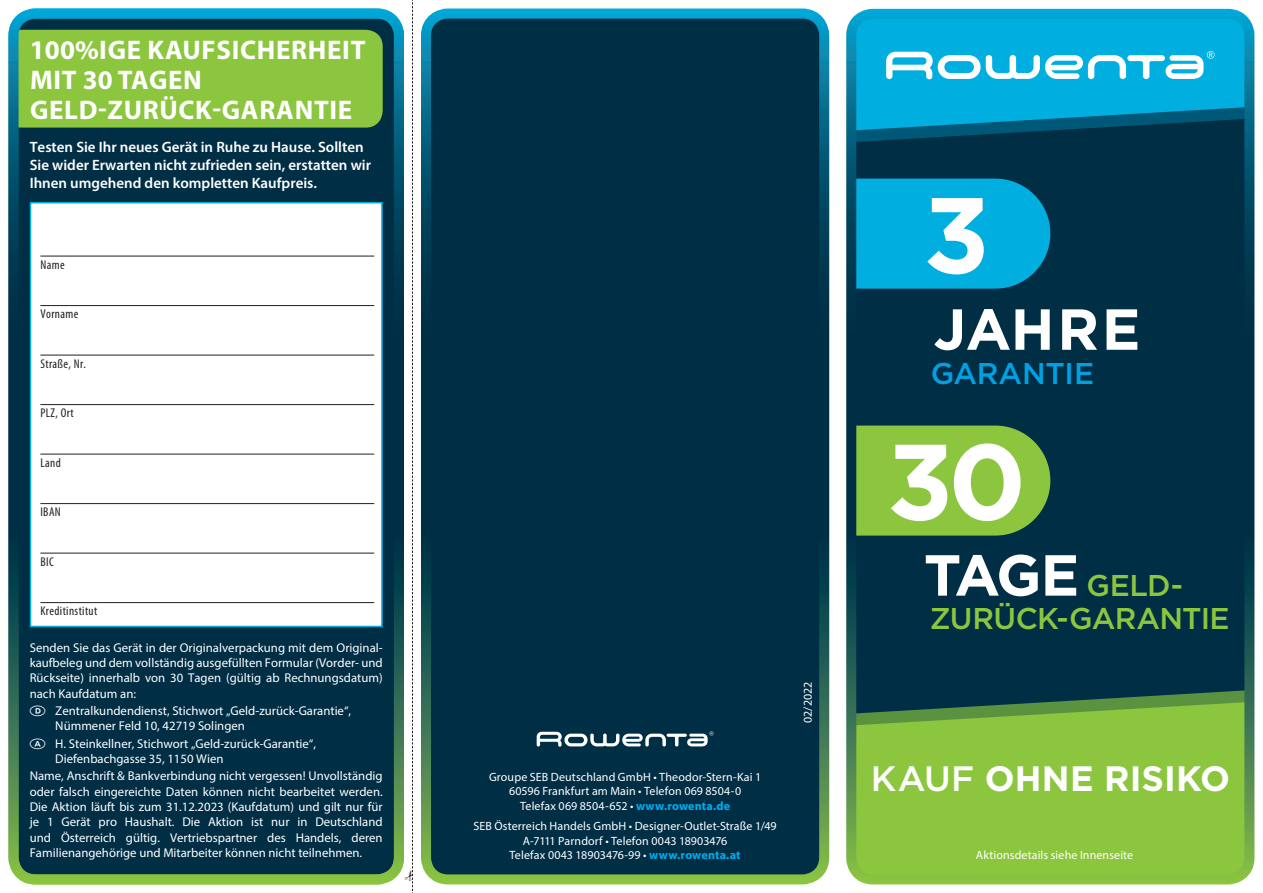
<style>
.page{position:relative;width:1263px;height:893px;background:#fff}
.page>*{position:absolute;margin:0;border:0;box-sizing:border-box;transform-origin:0 0}
.t1{font:700 107.25px "Gotham";color:#fff}
.t2{font:700 57.75px "Gotham";letter-spacing:.02em;color:#fff}
.t3{font:700 35.25px "Gotham";color:#fff}
.t4{font:500 30px/33.8px "Gotham";letter-spacing:-.025em;color:#8bc63e}
.t5{font:500 30px "Gotham";letter-spacing:-.01em;color:#00a1e3}
.t6{font:700 27px/30px "Myriad Pro";letter-spacing:.025em;color:#fff}
.t7{font:600 15px/18px "Myriad Pro";color:#fff}
.t8{font:12.75px/15.3px "Myriad Pro";color:#fff;text-align:justify}
.t9{font:condensed 12.75px "Myriad Pro";letter-spacing:.03em;color:#231f20}
.t10{font:12px/14.4px "Myriad Pro";letter-spacing:.01em;color:#fff;text-align:center}
.s1{font-weight:700;color:#00aeef}
.s2{font-weight:700;font-size:57.75px;color:#fff}
.s3{font-weight:500}
</style>
<div class="page">
<div style="left:857px;top:744px;width:386px;height:129px;background:#8bc63e"></div>
<div style="left:857px;top:20px;width:386px;height:14px;background:#00afe0"></div>
<div style="left:857px;top:276px;width:386px;height:414px;background:#002e45"></div>
<div style="left:857px;top:142px;width:386px;height:134px;background:#002e45"></div>
<svg style="left:857px;top:690px;width:386px;height:54px;background:#61983f"></svg>
<div style="left:857px;top:426px;width:193px;height:110px;background:#8bc63e"></div>
<div style="left:857px;top:179px;width:193px;height:110px;background:#00afe0"></div>
<div style="left:14px;top:14px;width:385px;height:865px;background:#002e45;border-radius:22px"></div>
<div style="left:426px;top:14px;width:398px;height:865px;background:#002e45;border-radius:22px"></div>
<div style="left:421px;top:9px;width:408px;height:875px;border:10px solid #fff;border-radius:22px"></div>
<div style="left:20px;top:30px;width:363px;height:98px;background:#8bc63e"></div>
<svg style="left:857px;top:34px;width:386px;height:108px;background:#179fc7"></svg>
<div style="left:30px;top:202px;width:353px;height:425px;background:#fff;border:2px solid #00afe0"></div>
<hr style="left:40px;top:256px;width:334px;height:1px;background:#231f20">
<hr style="left:40px;top:305px;width:334px;height:1px;background:#231f20">
<hr style="left:40px;top:355px;width:334px;height:1px;background:#231f20">
<hr style="left:40px;top:404px;width:334px;height:1px;background:#231f20">
<hr style="left:40px;top:454px;width:334px;height:1px;background:#231f20">
<hr style="left:40px;top:503px;width:334px;height:1px;background:#231f20">
<hr style="left:40px;top:553px;width:334px;height:1px;background:#231f20">
<hr style="left:40px;top:602px;width:334px;height:1px;background:#231f20">
<svg style="left:537px;top:731px;width:176px;height:16px"></svg>
<div style="left:846px;top:9px;width:408px;height:875px;border:10px solid #fff;border-radius:22px"></div>
<div style="left:9px;top:9px;width:395px;height:875px;border:10px solid #fff;border-radius:22px"></div>
<svg style="left:412px;top:0;width:1px;height:893px"></svg>
<h3 class="t6" style="left:30px;top:34px;width:337px">100%IGE KAUFSICHERHEIT<br>MIT 30 TAGEN<br>GELD-ZURÜCK-GARANTIE</h3>
<p class="t7" style="left:30px;top:137px;width:343px">Testen Sie Ihr neues Gerät in Ruhe zu Hause. Sollten<br>Sie wider Erwarten nicht zufrieden sein, erstatten wir<br>Ihnen umgehend den kompletten Kaufpreis.</p>
<p class="t9" style="left:40px;top:257px;width:26px">Name</p>
<p class="t9" style="left:40px;top:307px;width:40px">Vorname</p>
<p class="t9" style="left:40px;top:356px;width:47px">Straße, Nr.</p>
<p class="t9" style="left:40px;top:405px;width:35px">PLZ, Ort</p>
<p class="t9" style="left:40px;top:455px;width:22px">Land</p>
<p class="t9" style="left:40px;top:504px;width:22px">IBAN</p>
<p class="t9" style="left:40px;top:554px;width:15px">BIC</p>
<p class="t9" style="left:40px;top:603px;width:58px">Kreditinstitut</p>
<p class="t8" style="left:30px;top:639px;width:354px">Senden Sie das Gerät in der Originalverpackung mit dem Original&shy;kaufbeleg und dem vollständig ausgefüllten Formular (Vorder- und Rückseite) innerhalb von 30 Tagen (gültig ab Rechnungsdatum) nach Kaufdatum an:</p>
<p class="t8" style="left:55px;top:703px;width:297px">Zentralkundendienst, Stichwort „Geld-zurück-Garantie“,<br>Nümmener Feld 10, 42719 Solingen</p>
<p class="t8" style="left:55px;top:736px;width:262px">H. Steinkellner, Stichwort „Geld-zurück-Garantie“,<br>Diefenbachgasse 35, 1150 Wien</p>
<p class="t8" style="left:30px;top:768px;width:354px">Name, Anschrift &amp; Bankverbindung nicht vergessen! Unvollständig oder falsch eingereichte Daten können nicht bearbeitet werden.<br>Die Aktion läuft bis zum 31.12.2023 (Kaufdatum) und gilt nur für je 1 Gerät pro Haushalt. Die Aktion ist nur in Deutschland und Österreich gültig. Vertriebspartner des Handels, deren Familienangehörige und Mitarbeiter können nicht teilnehmen.</p>
<p class="t10" style="left:489px;top:769px;width:274px">Groupe SEB Deutschland GmbH • Theodor-Stern-Kai 1<br>60596 Frankfurt am Main • Telefon 069 8504-0<br>Telefax 069 8504-652 • <span class="s1">www.rowenta.de</span></p>
<p class="t10" style="left:474px;top:819px;width:305px">SEB Österreich Handels GmbH • Designer-Outlet-Straße 1/49<br>A-7111 Parndorf • Telefon 0043 18903476<br>Telefax 0043 18903476-99 • <span class="s1">www.rowenta.at</span></p>
<p class="t10" style="left:800px;top:723px;width:43px;rotate:-90deg">02/2022</p>
<h1 class="t1" style="left:923px;top:164px;width:68px">3</h1>
<h2 class="t2" style="left:933px;top:291px;width:208px">JAHRE</h2>
<h3 class="t5" style="left:931px;top:353px;width:165px">GARANTIE</h3>
<h1 class="t1" style="left:887px;top:411px;width:141px">30</h1>
<h3 class="t4" style="left:924px;top:568px;width:307px"><span class="s2">TAGE</span> GELD-<br>ZURÜCK-GARANTIE</h3>
<h3 class="t3" style="left:871px;top:755px;width:361px"><span class="s3">KAUF</span> OHNE RISIKO</h3>
<p class="t10" style="left:976px;top:847px;width:159px">Aktionsdetails siehe Innenseite</p>
</div>
